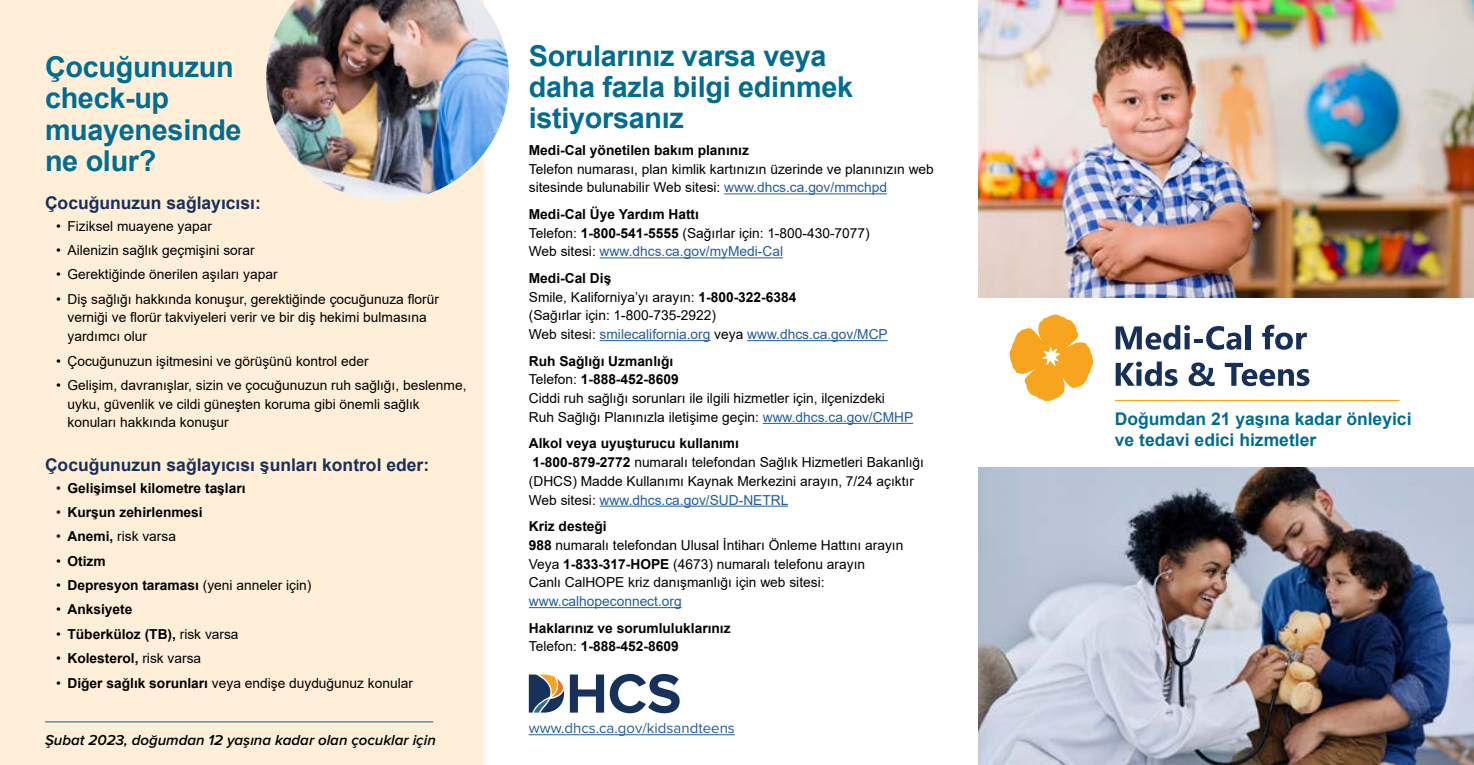
<style>
.page{position:relative;width:1474px;height:765px;background:#fff}
.page>*{position:absolute;margin:0;border:0;box-sizing:border-box;transform-origin:0 0}
.t1{font:700 28.75px/31.2px "Arial";letter-spacing:-.01em;color:#006c90}
.t2{font:700 17.5px "Arial";color:#173059}
.t3{font:700 17.5px "Arial";color:#006c90}
.t4{font:italic 600 15px "Proxima Nova";color:#000}
.t5{font:15px "Proxima Nova";color:#215e9e}
.t6{font:13.75px/18.8px "Arial";color:#000}
.t7{font:700 13.75px "Arial";color:#000}
.t8{font:13.75px "Arial";color:#215e9e}
.s1{font-weight:400}
.s2{font-weight:700}
.s3{color:#215e9e}
.s4{color:#000}
</style>
<div class="page">
<img style="left:979px;top:0;width:495px;height:298px">
<div style="left:0;top:0;width:484px;height:765px;background:#ffeed8"></div>
<hr style="left:45px;top:722px;width:388px;height:1px;background:#006c90">
<img style="left:979px;top:467px;width:495px;height:298px">
<hr style="left:1115px;top:400px;width:284px;height:1px;background:#f7a51e">
<hr style="left:724px;top:193px;width:163px;height:1px;background:#215e9e">
<hr style="left:600px;top:257px;width:183px;height:1px;background:#215e9e">
<hr style="left:600px;top:340px;width:110px;height:1px;background:#215e9e">
<hr style="left:747px;top:340px;width:140px;height:1px;background:#215e9e">
<hr style="left:763px;top:423px;width:150px;height:1px;background:#215e9e">
<hr style="left:600px;top:506px;width:188px;height:1px;background:#215e9e">
<hr style="left:529px;top:607px;width:153px;height:1px;background:#215e9e">
<hr style="left:529px;top:735px;width:206px;height:1px;background:#215e9e">
<img style="left:266px;top:0;width:243px;height:201px">
<svg style="left:1009px;top:314px;width:84px;height:88px"></svg>
<div style="left:1245px;top:325px;width:5px;height:24px;background:#17305a"></div>
<svg style="left:1262px;top:325px;width:45px;height:25px"></svg>
<svg style="left:1188px;top:362px;width:27px;height:24px"></svg>
<svg style="left:1225px;top:363px;width:84px;height:23px"></svg>
<svg style="left:570px;top:675px;width:34px;height:38px"></svg>
<svg style="left:610px;top:674px;width:70px;height:39px"></svg>
<svg style="left:529px;top:675px;width:35px;height:38px"></svg>
<svg style="left:1115px;top:325px;width:126px;height:25px"></svg>
<svg style="left:1115px;top:362px;width:62px;height:24px"></svg>
<h2 class="t1" style="left:45px;top:52px;width:198px">Çocuğunuzun check-up muayenesinde ne olur?</h2>
<h3 class="t2" style="left:45px;top:191px;width:217px">Çocuğunuzun sağlayıcısı:</h3>
<p class="t6" style="left:56px;top:216px;width:157px">• Fiziksel muayene yapar</p>
<p class="t6" style="left:56px;top:241px;width:200px">• Ailenizin sağlık geçmişini sorar</p>
<p class="t6" style="left:56px;top:265px;width:223px">• Gerektiğinde önerilen aşıları yapar</p>
<p class="t6" style="left:67px;top:289px;width:373px;text-indent:-11px">• Diş sağlığı hakkında konuşur, gerektiğinde çocuğunuza florür verniği ve florür takviyeleri verir ve bir diş hekimi bulmasına yardımcı olur</p>
<p class="t6" style="left:56px;top:351px;width:314px">• Çocuğunuzun işitmesini ve görüşünü kontrol eder</p>
<p class="t6" style="left:67px;top:376px;width:400px;text-indent:-11px">• Gelişim, davranışlar, sizin ve çocuğunuzun ruh sağlığı, beslenme, uyku, güvenlik ve cildi güneşten koruma gibi önemli sağlık konuları hakkında konuşur</p>
<h3 class="t2" style="left:45px;top:453px;width:386px">Çocuğunuzun sağlayıcısı şunları kontrol eder:</h3>
<p class="t7" style="left:56px;top:478px;width:191px"><span class="s1">•</span> Gelişimsel kilometre taşları</p>
<p class="t7" style="left:56px;top:502px;width:148px"><span class="s1">•</span> Kurşun zehirlenmesi</p>
<p class="t6" style="left:56px;top:527px;width:121px">• <span class="s2">Anemi,</span> risk varsa</p>
<p class="t7" style="left:56px;top:551px;width:51px"><span class="s1">•</span> Otizm</p>
<p class="t6" style="left:56px;top:576px;width:257px">• <span class="s2">Depresyon taraması</span> (yeni anneler için)</p>
<p class="t7" style="left:56px;top:600px;width:78px"><span class="s1">•</span> Anksiyete</p>
<p class="t7" style="left:56px;top:624px;width:184px"><span class="s1">•</span> Tüberküloz (TB), <span class="s1">risk varsa</span></p>
<p class="t7" style="left:56px;top:649px;width:146px"><span class="s1">•</span> Kolesterol, <span class="s1">risk varsa</span></p>
<p class="t6" style="left:56px;top:673px;width:358px">• <span class="s2">Diğer sağlık sorunları</span> veya endişe duyduğunuz konular</p>
<p class="t4" style="left:45px;top:731px;width:392px">Şubat 2023, doğumdan 12 yaşına kadar olan çocuklar için</p>
<h2 class="t1" style="left:529px;top:41px;width:326px">Sorularınız varsa veya daha fazla bilgi edinmek istiyorsanız</h2>
<h3 class="t7" style="left:529px;top:140px;width:222px">Medi-Cal yönetilen bakım planınız</h3>
<p class="t6" style="left:529px;top:159px;width:407px">Telefon numarası, plan kimlik kartınızın üzerinde ve planınızın web sitesinde bulunabilir Web sitesi: <span class="s3">www.dhcs.ca.gov/mmchpd</span></p>
<h3 class="t7" style="left:529px;top:204px;width:172px">Medi-Cal Üye Yardım Hattı</h3>
<p class="t6" style="left:529px;top:223px;width:342px">Telefon: <span class="s2">1-800-541-5555</span> (Sağırlar için: 1-800-430-7077)</p>
<p class="t8" style="left:529px;top:242px;width:256px"><span class="s4">Web sitesi:</span> www.dhcs.ca.gov/myMedi-Cal</p>
<h3 class="t7" style="left:529px;top:268px;width:84px">Medi-Cal Diş</h3>
<p class="t6" style="left:529px;top:287px;width:269px">Smile, Kaliforniya’yı arayın: <span class="s2">1-800-322-6384 </span>(Sağırlar için: 1-800-735-2922)</p>
<p class="t8" style="left:529px;top:325px;width:360px"><span class="s4">Web sitesi:</span> smilecalifornia.org <span class="s4">veya</span> www.dhcs.ca.gov/MCP</p>
<h3 class="t7" style="left:529px;top:351px;width:146px">Ruh Sağlığı Uzmanlığı</h3>
<p class="t7" style="left:529px;top:370px;width:151px"><span class="s1">Telefon:</span> 1-888-452-8609</p>
<p class="t6" style="left:529px;top:389px;width:358px">Ciddi ruh sağlığı sorunları ile ilgili hizmetler için, ilçenizdeki</p>
<p class="t6" style="left:529px;top:408px;width:386px">Ruh Sağlığı Planınızla iletişime geçin: <span class="s3">www.dhcs.ca.gov/CMHP</span></p>
<h1 class="t3" style="left:1115px;top:407px;width:298px">Doğumdan 21 yaşına kadar önleyici</h1>
<h3 class="t7" style="left:529px;top:434px;width:212px">Alkol veya uyuşturucu kullanımı</h3>
<h1 class="t3" style="left:1115px;top:428px;width:203px">ve tedavi edici hizmetler</h1>
<p class="t6" style="left:529px;top:453px;width:397px"><span class="s2">1-800-879-2772</span> numaralı telefondan Sağlık Hizmetleri Bakanlığı (DHCS) Madde Kullanımı Kaynak Merkezini arayın, 7/24 açıktır</p>
<p class="t8" style="left:529px;top:490px;width:261px"><span class="s4">Web sitesi:</span> www.dhcs.ca.gov/SUD-NETRL</p>
<h3 class="t7" style="left:529px;top:517px;width:79px">Kriz desteği</h3>
<p class="t6" style="left:529px;top:536px;width:376px"><span class="s2">988</span> numaralı telefondan Ulusal İntiharı Önleme Hattını arayın Veya <span class="s2">1-833-317-HOPE</span> (4673) numaralı telefonu arayın<br>Canlı CalHOPE kriz danışmanlığı için web sitesi: <span class="s3">www.calhopeconnect.org</span></p>
<h3 class="t7" style="left:529px;top:618px;width:203px">Haklarınız ve sorumluluklarınız</h3>
<p class="t7" style="left:529px;top:637px;width:151px"><span class="s1">Telefon:</span> 1-888-452-8609</p>
<p class="t5" style="left:529px;top:719px;width:208px">www.dhcs.ca.gov/kidsandteens</p>
</div>
